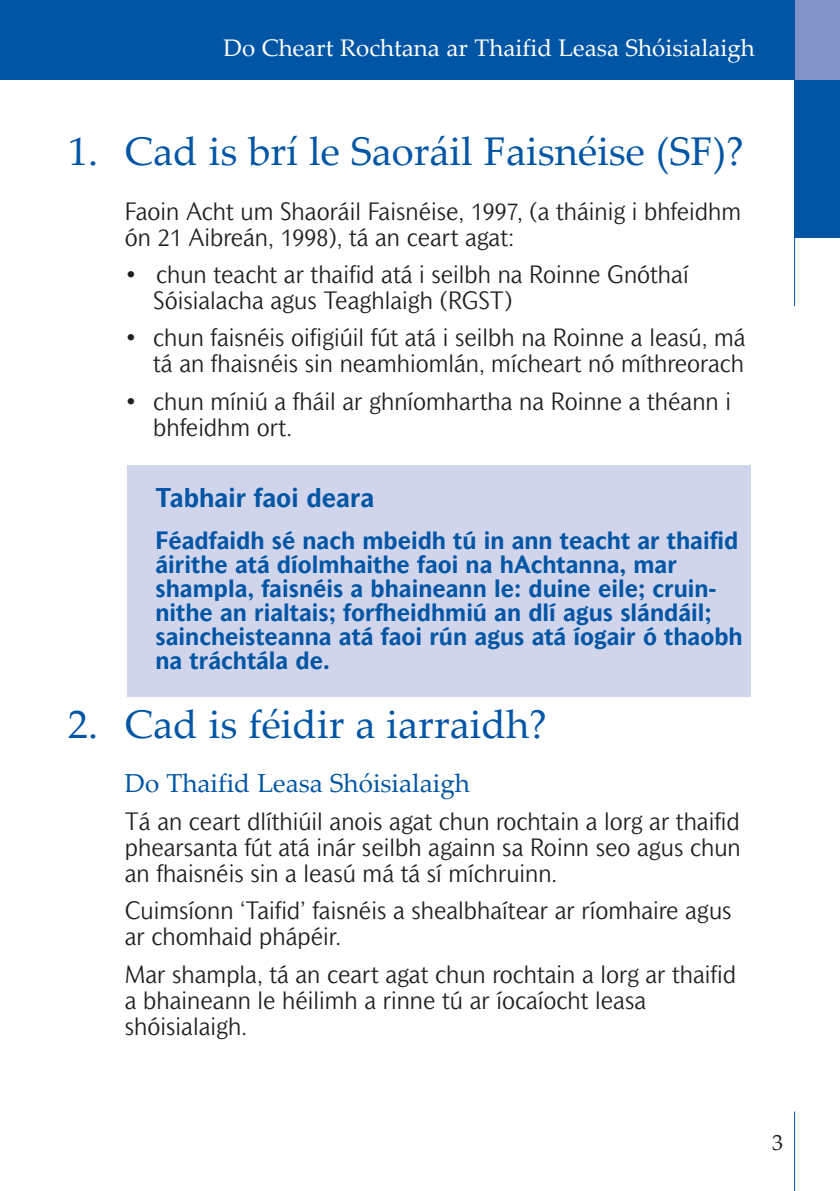
<style>
.page{position:relative;width:840px;height:1191px;background:#fff}
.page>*{position:absolute;margin:0;border:0;box-sizing:border-box;transform-origin:0 0}
.t1{font:40px "Palatino Linotype";color:#0155a5}
.t2{font:26px "Palatino Linotype";color:#0155a5}
.t3{font:700 26px "Mahsuri Sans";color:#0155a5}
.t4{font:300 24px/26px "Mahsuri Sans";color:#231f20}
.t5{font:700 24px/24px "Mahsuri Sans";color:#0155a5}
.t6{font:24px "Palatino Linotype";color:#fff}
.t7{font:22px "Palatino Linotype";color:#231f20}
.s1{font-weight:400}
</style>
<div class="page">
<div style="left:0;top:0;width:794px;height:79px;background:#0155a5"></div>
<div style="left:794px;top:79px;width:45px;height:159px;background:#0155a5"></div>
<hr style="left:793px;top:1111px;width:1px;height:80px;background:#0155a5">
<div style="left:794px;top:0;width:45px;height:79px;background:#8193c9"></div>
<hr style="left:793px;top:0;width:1px;height:306px;background:#0155a5">
<div style="left:127px;top:465px;width:623px;height:231px;background:#d0d5eb"></div>
<p class="t6" style="left:223px;top:38px;width:532px">Do Cheart Rochtana ar Thaifid Leasa Shóisialaigh</p>
<h1 class="t1" style="left:68px;top:136px;width:677px">1. Cad is brí le Saoráil Faisnéise (SF)?</h1>
<p class="t4" style="left:125px;top:200px;width:617px">Faoin Acht um Shaoráil Faisnéise, 1997, (a tháinig i bhfeidhm ón 21 Aibreán, 1998), tá an ceart agat:</p>
<p class="t4" style="left:153px;top:263px;width:536px;text-indent:-28px"><span class="s1">•</span> chun teacht ar thaifid atá i seilbh na Roinne Gnóthaí<br>Sóisialacha agus Teaghlaigh (RGST)</p>
<p class="t4" style="left:125px;top:327px;width:621px;text-align:right"><span class="s1">•</span> chun faisnéis oifigiúil fút atá i seilbh na Roinne a leasú, má tá an fhaisnéis sin neamhiomlán, mícheart nó míthreorach</p>
<p class="t4" style="left:153px;top:390px;width:579px;text-indent:-28px"><span class="s1">•</span> chun míniú a fháil ar ghníomhartha na Roinne a théann i bhfeidhm ort.</p>
<p class="t3" style="left:155px;top:488px;width:220px">Tabhair faoi deara</p>
<p class="t5" style="left:155px;top:530px;width:588px">Féadfaidh sé nach mbeidh tú in ann teacht ar thaifid áirithe atá díolmhaithe faoi na hAchtanna, mar shampla, faisnéis a bhaineann le: duine eile; cruin&shy;nithe an rialtais; forfheidhmiú an dlí agus slándáil; saincheisteanna atá faoi rún agus atá íogair ó thaobh na tráchtála de.</p>
<h1 class="t1" style="left:68px;top:709px;width:480px">2. Cad is féidir a iarraidh?</h1>
<p class="t2" style="left:125px;top:773px;width:346px">Do Thaifid Leasa Shóisialaigh</p>
<p class="t4" style="left:125px;top:810px;width:617px;text-align:justify">Tá an ceart dlíthiúil anois agat chun rochtain a lorg ar thaifid phearsanta fút atá inár seilbh againn sa Roinn seo agus chun an fhaisnéis sin a leasú má tá sí míchruinn.</p>
<p class="t4" style="left:125px;top:899px;width:608px">Cuimsíonn ‘Taifid’ faisnéis a shealbhaítear ar ríomhaire agus ar chomhaid phápéir.</p>
<p class="t4" style="left:125px;top:962px;width:612px">Mar shampla, tá an ceart agat chun rochtain a lorg ar thaifid a bhaineann le héilimh a rinne tú ar íocaíocht leasa shóisialaigh.</p>
<p class="t7" style="left:771px;top:1134px;width:12px">3</p>
</div>
